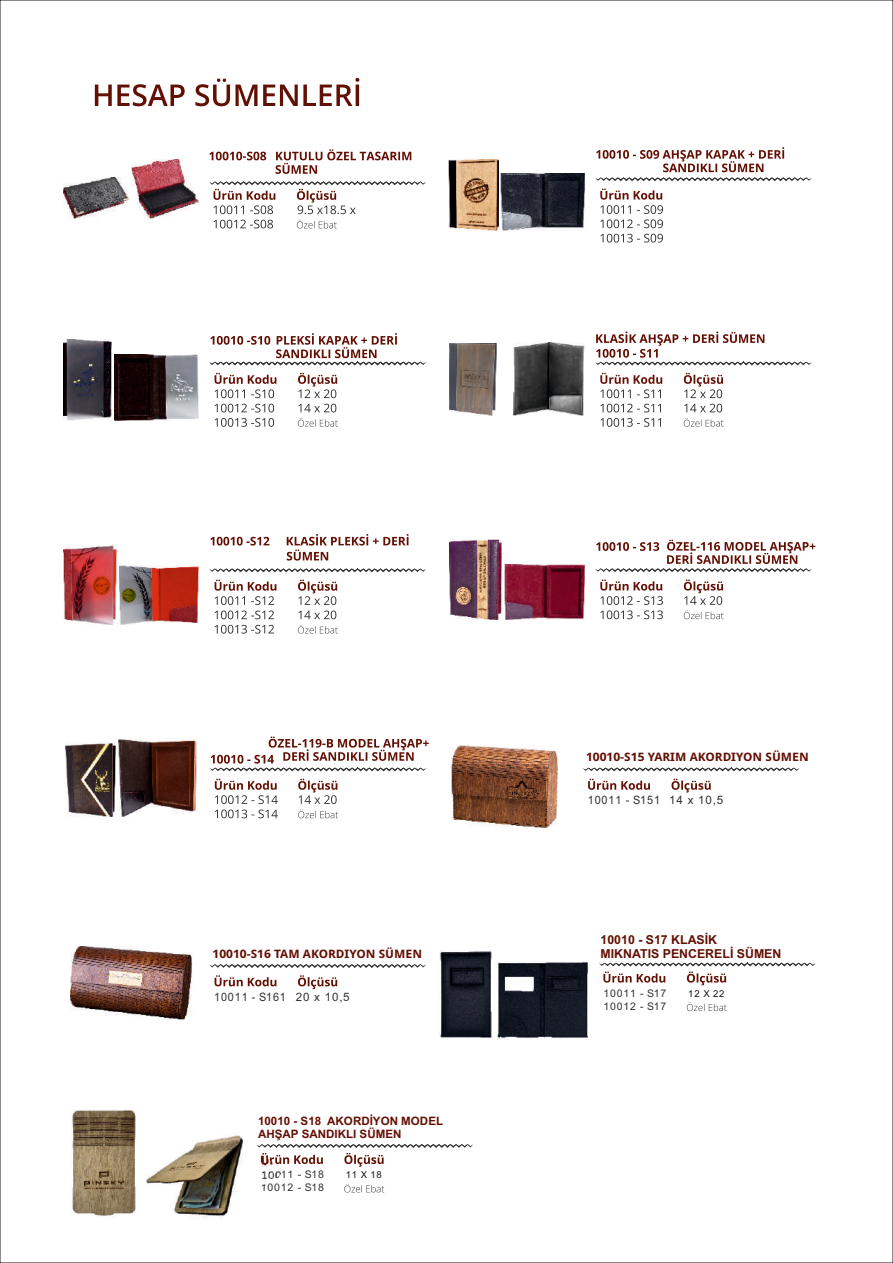
<style>
.page{position:relative;width:893px;height:1263px;background:#fff}
.page>*{position:absolute;margin:0;border:0;box-sizing:border-box;transform-origin:0 0}
.t1{font:700 12.3px/13.8px "Arial";color:#631004}
.t2{font:700 11.55px "Droid Sans";color:#631004;scale:1.07 1}
.t3{font:700 11.55px/12.9px "Arial";color:#631004}
.t4{font:11.55px "Prima Sans BT";color:#313130}
.t5{font:11.55px "Prima Sans BT";color:#313130;scale:.94 1}
.t6{font:11.55px "Prima Sans BT";color:#313130;scale:.93 1}
.t7{font:10.5px "Prima Sans BT";color:#313130}
.t8{font:9.6px "Prima Sans BT";color:#151616}
</style>
<div class="page">
<svg style="left:209px;top:568px;width:217px;height:4px"></svg>
<svg style="left:210px;top:537px;width:59px;height:8px"></svg>
<svg style="left:215px;top:580px;width:61px;height:39px"></svg>
<svg style="left:215px;top:625px;width:59px;height:9px"></svg>
<svg style="left:298px;top:580px;width:40px;height:53px"></svg>
<svg style="left:287px;top:534px;width:122px;height:27px"></svg>
<svg style="left:600px;top:579px;width:63px;height:40px"></svg>
<svg style="left:684px;top:579px;width:40px;height:40px"></svg>
<svg style="left:595px;top:540px;width:220px;height:32px"></svg>
<svg style="left:215px;top:779px;width:63px;height:39px"></svg>
<svg style="left:298px;top:779px;width:40px;height:39px"></svg>
<svg style="left:209px;top:736px;width:220px;height:35px"></svg>
<svg style="left:583px;top:767px;width:217px;height:4px"></svg>
<svg style="left:588px;top:779px;width:62px;height:11px"></svg>
<svg style="left:671px;top:779px;width:40px;height:13px"></svg>
<svg style="left:209px;top:964px;width:217px;height:4px"></svg>
<svg style="left:215px;top:975px;width:61px;height:11px"></svg>
<svg style="left:298px;top:975px;width:39px;height:14px"></svg>
<svg style="left:215px;top:373px;width:61px;height:25px"></svg>
<svg style="left:215px;top:404px;width:59px;height:8px"></svg>
<svg style="left:215px;top:418px;width:59px;height:9px"></svg>
<svg style="left:298px;top:373px;width:39px;height:25px"></svg>
<svg style="left:298px;top:418px;width:40px;height:9px"></svg>
<svg style="left:298px;top:404px;width:38px;height:8px"></svg>
<svg style="left:209px;top:333px;width:217px;height:32px"></svg>
<svg style="left:600px;top:373px;width:62px;height:25px"></svg>
<svg style="left:600px;top:404px;width:61px;height:8px"></svg>
<svg style="left:600px;top:418px;width:61px;height:9px"></svg>
<svg style="left:684px;top:373px;width:39px;height:25px"></svg>
<svg style="left:684px;top:418px;width:40px;height:9px"></svg>
<svg style="left:684px;top:404px;width:38px;height:8px"></svg>
<svg style="left:595px;top:331px;width:217px;height:34px"></svg>
<svg style="left:95px;top:78px;width:264px;height:28px"></svg>
<svg style="left:209px;top:152px;width:57px;height:8px"></svg>
<svg style="left:209px;top:181px;width:217px;height:47px"></svg>
<svg style="left:275px;top:149px;width:136px;height:25px"></svg>
<svg style="left:600px;top:189px;width:63px;height:39px"></svg>
<svg style="left:600px;top:234px;width:63px;height:8px"></svg>
<svg style="left:595px;top:147px;width:217px;height:34px"></svg>
<img style="left:131px;top:159px;width:68px;height:60px">
<img style="left:64px;top:177px;width:65px;height:42px">
<img style="left:449px;top:159px;width:49px;height:72px">
<img style="left:501px;top:173px;width:83px;height:58px">
<img style="left:449px;top:344px;width:48px;height:71px">
<img style="left:513px;top:343px;width:71px;height:72px">
<img style="left:449px;top:540px;width:53px;height:79px">
<img style="left:505px;top:564px;width:79px;height:55px">
<img style="left:66px;top:742px;width:49px;height:75px">
<img style="left:118px;top:738px;width:78px;height:79px">
<img style="left:114px;top:354px;width:85px;height:67px">
<img style="left:64px;top:339px;width:47px;height:82px">
<img style="left:64px;top:545px;width:52px;height:80px">
<img style="left:119px;top:565px;width:80px;height:60px">
<img style="left:452px;top:745px;width:105px;height:82px">
<img style="left:70px;top:947px;width:122px;height:72px">
<img style="left:497px;top:961px;width:90px;height:78px">
<img style="left:440px;top:951px;width:52px;height:87px">
<svg style="left:687px;top:1002px;width:40px;height:9px"></svg>
<svg style="left:599px;top:962px;width:217px;height:23px"></svg>
<img style="left:71px;top:1110px;width:65px;height:106px">
<svg style="left:344px;top:1184px;width:40px;height:8px"></svg>
<svg style="left:284px;top:1144px;width:189px;height:23px"></svg>
<img style="left:145px;top:1135px;width:139px;height:85px">
<p class="t2" style="left:212px;top:949px;width:197px">10010-S16 TAM AKORDIYON SÜMEN</p>
<p class="t4" style="left:296px;top:992px;width:56px">20 x 10,5</p>
<p class="t6" style="left:214px;top:992px;width:79px">10011 - S161</p>
<p class="t3" style="left:258px;top:1116px;width:187px">10010 - S18 AKORDİYON MODEL<br>AHŞAP SANDIKLI SÜMEN</p>
<p class="t7" style="left:261px;top:1170px;width:65px">10011 - S18</p>
<p class="t8" style="left:346px;top:1171px;width:38px">11 X 18</p>
<p class="t7" style="left:261px;top:1183px;width:65px">10012 - S18</p>
<p class="t2" style="left:586px;top:752px;width:210px">10010-S15 YARIM AKORDIYON SÜMEN</p>
<p class="t4" style="left:669px;top:795px;width:56px">14 x 10,5</p>
<p class="t5" style="left:588px;top:796px;width:79px">10011 - S151</p>
<p class="t1" style="left:601px;top:934px;width:182px">10010 - S17 KLASİK<br>MIKNATIS PENCERELİ SÜMEN</p>
<p class="t7" style="left:603px;top:989px;width:65px">10011 - S17</p>
<p class="t8" style="left:688px;top:989px;width:38px">12 X 22</p>
<p class="t7" style="left:603px;top:1002px;width:65px">10012 - S17</p>
</div>
